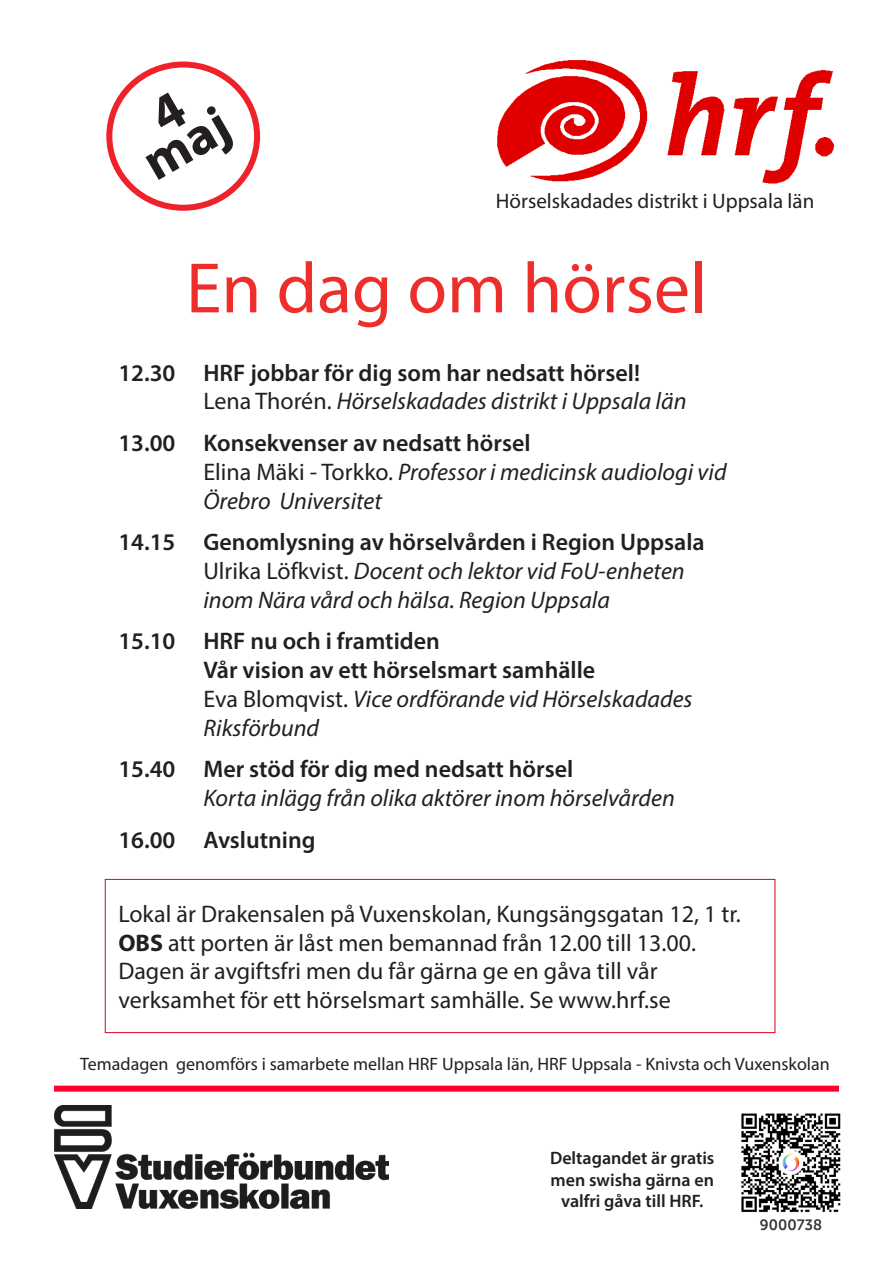
<style>
.page{position:relative;width:893px;height:1263px;background:#fff}
.page>*{position:absolute;margin:0;border:0;box-sizing:border-box;transform-origin:0 0}
.t1{font:72px "Myriad Pro";color:#ee2e2b}
.t2{font:italic 24px/28.8px "Myriad Pro";color:#231f20}
.t3{font:24px/28.8px "Myriad Pro";color:#231f20}
.t4{font:600 24px/28.8px "Myriad Pro";color:#231f20}
.t5{font:21px "Myriad Pro";color:#231f20}
.t6{font:18px "Myriad Pro";color:#231f20}
.t7{font:600 18px/21.6px "Myriad Pro";color:#231f20;text-align:center}
.s1{font-weight:400}
.s2{font-weight:400;font-style:italic}
.s3{font-weight:600;font-style:normal}
.s4{font-style:normal}
.s5{font-weight:700}
</style>
<div class="page">
<img style="left:497px;top:60px;width:337px;height:124px">
<img style="left:54px;top:1106px;width:334px;height:103px">
<div style="left:54px;top:1086px;width:785px;height:6px;background:#ff002e"></div>
<div style="left:105px;top:879px;width:670px;height:154px;border:1px solid #df0022"></div>
<div style="left:106px;top:62px;width:154px;height:149px;border:6px solid #ee222b;border-radius:50%"></div>
<img style="left:741px;top:1113px;width:100px;height:118px">
<p class="t5" style="left:496px;top:188px;width:320px">Hörselskadades distrikt i Uppsala län</p>
<p class="t1" style="left:186px;top:244px;width:522px">En dag om hörsel</p>
<p class="t4" style="left:203px;top:357px;width:484px;text-indent:-85px">12.30 HRF jobbar för dig som har nedsatt hörsel!<br><span class="s1">Lena Thorén.</span> <span class="s2">Hörselskadades distrikt i Uppsala län</span></p>
<p class="t2" style="left:203px;top:428px;width:525px;text-indent:-85px"><span class="s3">13.00 Konsekvenser av nedsatt hörsel<br></span><span class="s4">Elina Mäki - Torkko.</span> Professor i medicinsk audiologi vid<br>Örebro Universitet</p>
<p class="t2" style="left:203px;top:527px;width:503px;text-indent:-85px"><span class="s3">14.15 Genomlysning av hörselvården i Region Uppsala<br></span><span class="s4">Ulrika Löfkvist.</span> Docent och lektor vid FoU-enheten inom Nära vård och hälsa. Region Uppsala</p>
<p class="t4" style="left:118px;top:626px;width:323px">15.10 HRF nu och i framtiden</p>
<p class="t2" style="left:203px;top:655px;width:491px"><span class="s3">Vår vision av ett hörselsmart samhälle<br></span><span class="s4">Eva Blomqvist.</span> Vice ordförande vid Hörselskadades<br>Riksförbund</p>
<p class="t2" style="left:203px;top:754px;width:473px;text-indent:-85px"><span class="s3">15.40 Mer stöd för dig med nedsatt hörsel<br></span>Korta inlägg från olika aktörer inom hörselvården</p>
<p class="t4" style="left:118px;top:824px;width:199px">16.00 Avslutning</p>
<p class="t3" style="left:118px;top:899px;width:624px">Lokal är Drakensalen på Vuxenskolan, Kungsängsgatan 12, 1 tr.<br><span class="s5">OBS</span> att porten är låst men bemannad från 12.00 till 13.00.</p>
<p class="t3" style="left:118px;top:956px;width:554px">Dagen är avgiftsfri men du får gärna ge en gåva till vår verksamhet för ett hörselsmart samhälle. Se www.hrf.se</p>
<p class="t6" style="left:80px;top:1053px;width:751px">Temadagen genomförs i samarbete mellan HRF Uppsala län, HRF Uppsala - Knivsta och Vuxenskolan</p>
<p class="t7" style="left:550px;top:1147px;width:166px">Deltagandet är gratis men swisha gärna en valfri gåva till HRF.</p>
</div>
